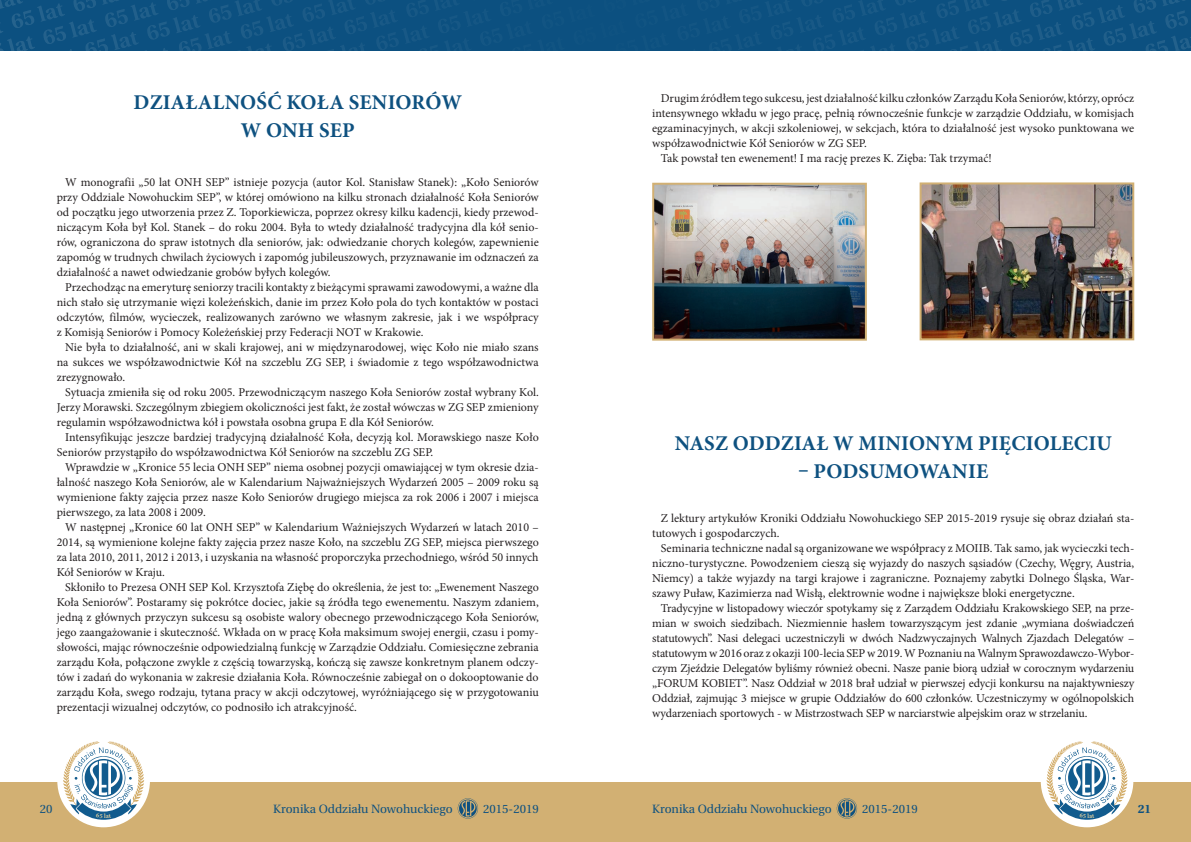
<style>
.page{position:relative;width:1191px;height:842px;background:#fff}
.page>*{position:absolute;margin:0;border:0;box-sizing:border-box;transform-origin:0 0}
.t1{font:700 21px/28px "Minion Pro";letter-spacing:.01em;color:#0e5180;text-align:center}
.t2{font:12px/15px "Minion Pro";color:#231f20;text-align:justify}
.t3{font:12px "Heuristica";color:#0e5180}
.t4{font:700 12px "Heuristica";color:#0e5180}
</style>
<div class="page">
<svg style="left:0;top:0;width:1191px;height:51px"></svg>
<div style="left:595px;top:782px;width:596px;height:60px;background:#d2b073"></div>
<div style="left:0;top:782px;width:595px;height:60px;background:#d2b073"></div>
<svg style="left:457px;top:798px;width:21px;height:21px"></svg>
<svg style="left:836px;top:798px;width:21px;height:21px"></svg>
<div style="left:57px;top:735px;width:93px;height:92px;background:#fff;border-radius:50%"></div>
<div style="left:1040px;top:735px;width:93px;height:92px;background:#fff;border-radius:50%"></div>
<img style="left:655px;top:186px;width:209px;height:152px">
<div style="left:652px;top:183px;width:215px;height:158px;border:2px solid #d2b073"></div>
<img style="left:922px;top:185px;width:209px;height:152px">
<div style="left:919px;top:182px;width:215px;height:158px;border:2px solid #d2b073"></div>
<svg style="left:63px;top:741px;width:81px;height:79px"></svg>
<svg style="left:1046px;top:741px;width:81px;height:79px"></svg>
<h1 class="t1" style="left:134px;top:88px;width:330px">DZIAŁALNOŚĆ KOŁA SENIORÓW<br>W ONH SEP</h1>
<p class="t2" style="left:57px;top:175px;width:483px;text-indent:9px">W monografii „50 lat ONH SEP” istnieje pozycja (autor Kol. Stanisław Stanek): „Koło Seniorów przy Oddziale Nowohuckim SEP”, w której omówiono na kilku stronach działalność Koła Seniorów od początku jego utworzenia przez Z. Toporkiewicza, poprzez okresy kilku kadencji, kiedy przewod&shy;niczącym Koła był Kol. Stanek – do roku 2004. Była to wtedy działalność tradycyjna dla kół senio&shy;rów, ograniczona do spraw istotnych dla seniorów, jak: odwiedzanie chorych kolegów, zapewnienie zapomóg w trudnych chwilach życiowych i zapomóg jubileuszowych, przyznawanie im odznaczeń za działalność a nawet odwiedzanie grobów byłych kolegów.</p>
<p class="t2" style="left:57px;top:280px;width:483px;text-indent:9px">Przechodząc na emeryturę seniorzy tracili kontakty z bieżącymi sprawami zawodowymi, a ważne dla nich stało się utrzymanie więzi koleżeńskich, danie im przez Koło pola do tych kontaktów w postaci odczytów, filmów, wycieczek, realizowanych zarówno we własnym zakresie, jak i we współpracy z Komisją Seniorów i Pomocy Koleżeńskiej przy Federacji NOT w Krakowie.</p>
<p class="t2" style="left:57px;top:340px;width:483px;text-indent:9px">Nie była to działalność, ani w skali krajowej, ani w międzynarodowej, więc Koło nie miało szans na sukces we współzawodnictwie Kół na szczeblu ZG SEP, i świadomie z tego współzawodnictwa zrezygnowało.</p>
<p class="t2" style="left:57px;top:385px;width:483px;text-indent:9px">Sytuacja zmieniła się od roku 2005. Przewodniczącym naszego Koła Seniorów został wybrany Kol.<br>Jerzy Morawski. Szczególnym zbiegiem okoliczności jest fakt, że został wówczas w ZG SEP zmieniony regulamin współzawodnictwa kół i powstała osobna grupa E dla Kół Seniorów.</p>
<p class="t2" style="left:57px;top:430px;width:483px;text-indent:9px">Intensyfikując jeszcze bardziej tradycyjną działalność Koła, decyzją kol. Morawskiego nasze Koło<br>Seniorów przystąpiło do współzawodnictwa Kół Seniorów na szczeblu ZG SEP.</p>
<p class="t2" style="left:57px;top:460px;width:483px;text-indent:9px">Wprawdzie w „Kronice 55 lecia ONH SEP” niema osobnej pozycji omawiającej w tym okresie dzia&shy;łalność naszego Koła Seniorów, ale w Kalendarium Najważniejszych Wydarzeń 2005 – 2009 roku są wymienione fakty zajęcia przez nasze Koło Seniorów drugiego miejsca za rok 2006 i 2007 i miejsca pierwszego, za lata 2008 i 2009.</p>
<p class="t2" style="left:57px;top:520px;width:483px;text-indent:9px">W następnej „Kronice 60 lat ONH SEP” w Kalendarium Ważniejszych Wydarzeń w latach 2010 – 2014, są wymienione kolejne fakty zajęcia przez nasze Koło, na szczeblu ZG SEP, miejsca pierwszego za lata 2010, 2011, 2012 i 2013, i uzyskania na własność proporczyka przechodniego, wśród 50 innych Kół Seniorów w Kraju.</p>
<p class="t2" style="left:57px;top:580px;width:483px;text-indent:9px">Skłoniło to Prezesa ONH SEP Kol. Krzysztofa Ziębę do określenia, że jest to: „Ewenement Naszego Koła Seniorów”. Postaramy się pokrótce dociec, jakie są źródła tego ewenementu. Naszym zdaniem, jedną z głównych przyczyn sukcesu są osobiste walory obecnego przewodniczącego Koła Seniorów, jego zaangażowanie i skuteczność. Wkłada on w pracę Koła maksimum swojej energii, czasu i pomy&shy;słowości, mając równocześnie odpowiedzialną funkcję w Zarządzie Oddziału. Comiesięczne zebrania zarządu Koła, połączone zwykle z częścią towarzyską, kończą się zawsze konkretnym planem odczy&shy;tów i zadań do wykonania w zakresie działania Koła. Równocześnie zabiegał on o dokooptowanie do zarządu Koła, swego rodzaju, tytana pracy w akcji odczytowej, wyróżniającego się w przygotowaniu prezentacji wizualnej odczytów, co podnosiło ich atrakcyjność.</p>
<p class="t2" style="left:660px;top:91px;width:475px">Drugim źródłem tego sukcesu, jest działalność kilku członków Zarządu Koła Seniorów, którzy, oprócz</p>
<p class="t2" style="left:652px;top:106px;width:483px">intensywnego wkładu w jego pracę, pełnią równocześnie funkcje w zarządzie Oddziału, w komisjach</p>
<p class="t2" style="left:652px;top:121px;width:483px">egzaminacyjnych, w akcji szkoleniowej, w sekcjach, która to działalność jest wysoko punktowana we</p>
<p class="t2" style="left:652px;top:136px;width:216px">współzawodnictwie Kół Seniorów w ZG SEP.</p>
<p class="t2" style="left:660px;top:151px;width:333px">Tak powstał ten ewenement! I ma rację prezes K. Zięba: Tak trzymać!</p>
<h1 class="t1" style="left:674px;top:429px;width:438px">NASZ ODDZIAŁ W MINIONYM PIĘCIOLECIU</h1>
<h1 class="t1" style="left:798px;top:457px;width:31px">– PODS</h1>
<h1 class="t1" style="left:869px;top:457px;width:118px">UMOWANIE</h1>
<p class="t2" style="left:652px;top:510px;width:483px;text-indent:9px">Z lektury artykułów Kroniki Oddziału Nowohuckiego SEP 2015-2019 rysuje się obraz działań sta&shy;tutowych i gospodarczych.</p>
<p class="t2" style="left:652px;top:540px;width:483px;text-indent:9px">Seminaria techniczne nadal są organizowane we współpracy z MOIIB. Tak samo, jak wycieczki tech&shy;niczno-turystyczne. Powodzeniem cieszą się wyjazdy do naszych sąsiadów (Czechy, Węgry, Austria, Niemcy) a także wyjazdy na targi krajowe i zagraniczne. Poznajemy zabytki Dolnego Śląska, War&shy;szawy Puław, Kazimierza nad Wisłą, elektrownie wodne i największe bloki energetyczne.</p>
<p class="t2" style="left:652px;top:600px;width:483px;text-indent:9px">Tradycyjne w listopadowy wieczór spotykamy się z Zarządem Oddziału Krakowskiego SEP, na prze&shy;mian w swoich siedzibach. Niezmiennie hasłem towarzyszącym jest zdanie „wymiana doświadczeń statutowych”. Nasi delegaci uczestniczyli w dwóch Nadzwyczajnych Walnych Zjazdach Delegatów – statutowym w 2016 oraz z okazji 100-lecia SEP w 2019. W Poznaniu na Walnym Sprawozdawczo-Wybor&shy;czym Zjeździe Delegatów byliśmy również obecni. Nasze panie biorą udział w corocznym wydarzeniu „FORUM KOBIET”. Nasz Oddział w 2018 brał udział w pierwszej edycji konkursu na najaktywnieszy Oddział, zajmując 3 miejsce w grupie Oddziałów do 600 członków. Uczestniczymy w ogólnopolskich wydarzeniach sportowych - w Mistrzostwach SEP w narciarstwie alpejskim oraz w strzelaniu.</p>
<p class="t3" style="left:40px;top:800px;width:14px">20</p>
<p class="t3" style="left:273px;top:800px;width:181px">Kronika Oddziału Nowohuckiego</p>
<p class="t3" style="left:483px;top:800px;width:57px">2015-2019</p>
<p class="t3" style="left:652px;top:800px;width:181px">Kronika Oddziału Nowohuckiego</p>
<p class="t3" style="left:862px;top:800px;width:57px">2015-2019</p>
<p class="t4" style="left:1137px;top:799px;width:15px">21</p>
</div>
